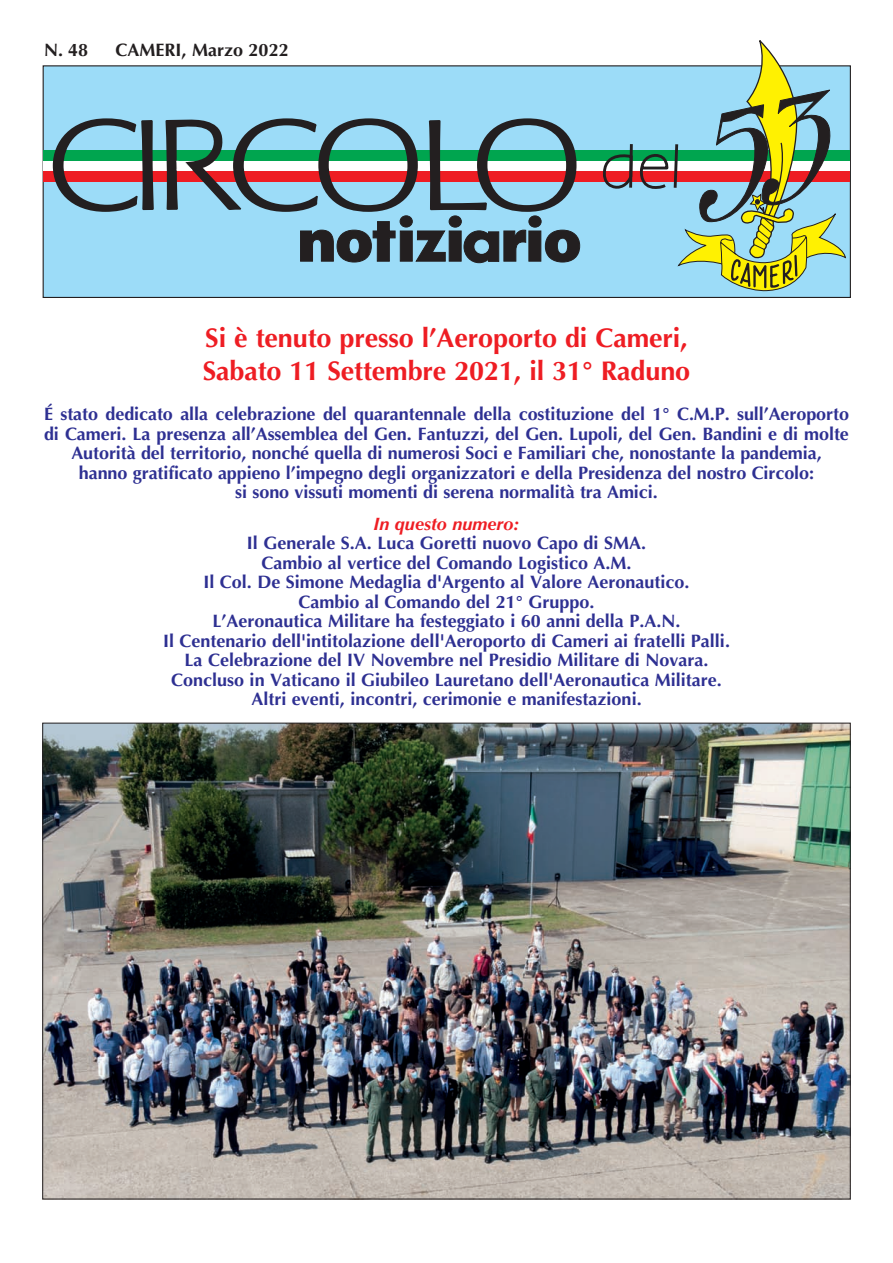
<style>
.page{position:relative;width:893px;height:1263px;background:#fff}
.page>*{position:absolute;margin:0;border:0;box-sizing:border-box;transform-origin:0 0}
.Normale{font:700 27px "Optima";letter-spacing:-.005em;color:#ee1d23}
.Normale-2{font:700 18px/19.5px "Optima";color:#2e3092;text-align:center}
.Normale-3{font:700 18px "Optima";color:#231f20}
.Normale-4{font:italic 700 18px "Optima";color:#ee1d23}
</style>
<div class="page">
<div style="left:43px;top:65px;width:808px;height:233px;background:#9cdcf8;border:1px solid #231f20"></div>
<svg style="left:300px;top:221px;width:96px;height:42px"></svg>
<div style="left:400px;top:231px;width:13px;height:31px;background:#231f20;border:1px solid #231f20"></div>
<svg style="left:415px;top:230px;width:31px;height:32px"></svg>
<div style="left:449px;top:231px;width:13px;height:31px;background:#231f20;border:1px solid #231f20"></div>
<svg style="left:503px;top:229px;width:24px;height:33px"></svg>
<div style="left:528px;top:231px;width:13px;height:31px;background:#231f20;border:1px solid #231f20"></div>
<svg style="left:544px;top:229px;width:37px;height:34px"></svg>
<div style="left:400px;top:216px;width:12px;height:11px;background:#231f20;border-radius:50%"></div>
<div style="left:400px;top:215px;width:13px;height:13px;border:1px solid #231f20;border-radius:50%"></div>
<div style="left:449px;top:216px;width:12px;height:11px;background:#231f20;border-radius:50%"></div>
<div style="left:449px;top:215px;width:13px;height:13px;border:1px solid #231f20;border-radius:50%"></div>
<div style="left:529px;top:216px;width:12px;height:11px;background:#231f20;border-radius:50%"></div>
<div style="left:528px;top:215px;width:14px;height:13px;border:1px solid #231f20;border-radius:50%"></div>
<div style="left:488px;top:232px;width:11px;height:29px;background:#231f20"></div>
<div style="left:488px;top:231px;width:11px;height:31px;border:1px solid #231f20"></div>
<div style="left:464px;top:231px;width:30px;height:32px;background:#231f20;border-radius:50%"></div>
<div style="left:464px;top:230px;width:31px;height:33px;border:1px solid #231f20;border-radius:50%"></div>
<div style="left:475px;top:240px;width:13px;height:13px;background:#9cdcf8;border-radius:50%"></div>
<div style="left:474px;top:240px;width:15px;height:14px;border:1px solid #9cdcf8;border-radius:50%"></div>
<div style="left:44px;top:150px;width:806px;height:11px;background:#00a54f"></div>
<div style="left:44px;top:161px;width:806px;height:11px;background:#fff"></div>
<div style="left:44px;top:172px;width:806px;height:10px;background:#ee1d23"></div>
<svg style="left:53px;top:118px;width:101px;height:94px"></svg>
<svg style="left:429px;top:118px;width:147px;height:94px"></svg>
<svg style="left:165px;top:118px;width:253px;height:94px"></svg>
<svg style="left:602px;top:40px;width:244px;height:258px"></svg>
<img style="left:45px;top:725px;width:803px;height:472px">
<p class="Normale-3" style="left:44px;top:39px;width:46px">N. 48</p>
<p class="Normale-3" style="left:116px;top:39px;width:175px">CAMERI, Marzo 2022</p>
<p class="Normale" style="left:205px;top:322px;width:484px">Si è tenuto presso l’Aeroporto di Cameri,</p>
<p class="Normale" style="left:203px;top:355px;width:489px">Sabato 11 Settembre 2021, il 31° Raduno</p>
<p class="Normale-2" style="left:44px;top:404px;width:806px">É stato dedicato alla celebrazione del quarantennale della costituzione del 1° C.M.P. sull’Aeroporto di Cameri. La presenza all’Assemblea del Gen. Fantuzzi, del Gen. Lupoli, del Gen. Bandini e di molte<br>Autorità del territorio, nonché quella di numerosi Soci e Familiari che, nonostante la pandemia,</p>
<p class="Normale-2" style="left:79px;top:463px;width:737px">hanno gratificato appieno l’impegno degli organizzatori e della Presidenza del nostro Circolo:</p>
<p class="Normale-2" style="left:235px;top:482px;width:424px">si sono vissuti momenti di serena normalità tra Amici.</p>
<p class="Normale-4" style="left:373px;top:513px;width:148px">In questo numero:</p>
<p class="Normale-2" style="left:247px;top:533px;width:401px">Il Generale S.A. Luca Goretti nuovo Capo di SMA.</p>
<p class="Normale-2" style="left:261px;top:553px;width:372px">Cambio al vertice del Comando Logistico A.M.</p>
<p class="Normale-2" style="left:203px;top:572px;width:488px">Il Col. De Simone Medaglia d'Argento al Valore Aeronautico.</p>
<p class="Normale-2" style="left:299px;top:592px;width:297px">Cambio al Comando del 21° Gruppo.</p>
<p class="Normale-2" style="left:213px;top:611px;width:469px">L’Aeronautica Militare ha festeggiato i 60 anni della P.A.N.</p>
<p class="Normale-2" style="left:163px;top:631px;width:568px">Il Centenario dell'intitolazione dell'Aeroporto di Cameri ai fratelli Palli.</p>
<p class="Normale-2" style="left:185px;top:650px;width:525px">La Celebrazione del IV Novembre nel Presidio Militare di Novara.</p>
<p class="Normale-2" style="left:171px;top:670px;width:552px">Concluso in Vaticano il Giubileo Lauretano dell'Aeronautica Militare.</p>
<p class="Normale-2" style="left:251px;top:689px;width:392px">Altri eventi, incontri, cerimonie e manifestazioni.</p>
</div>
